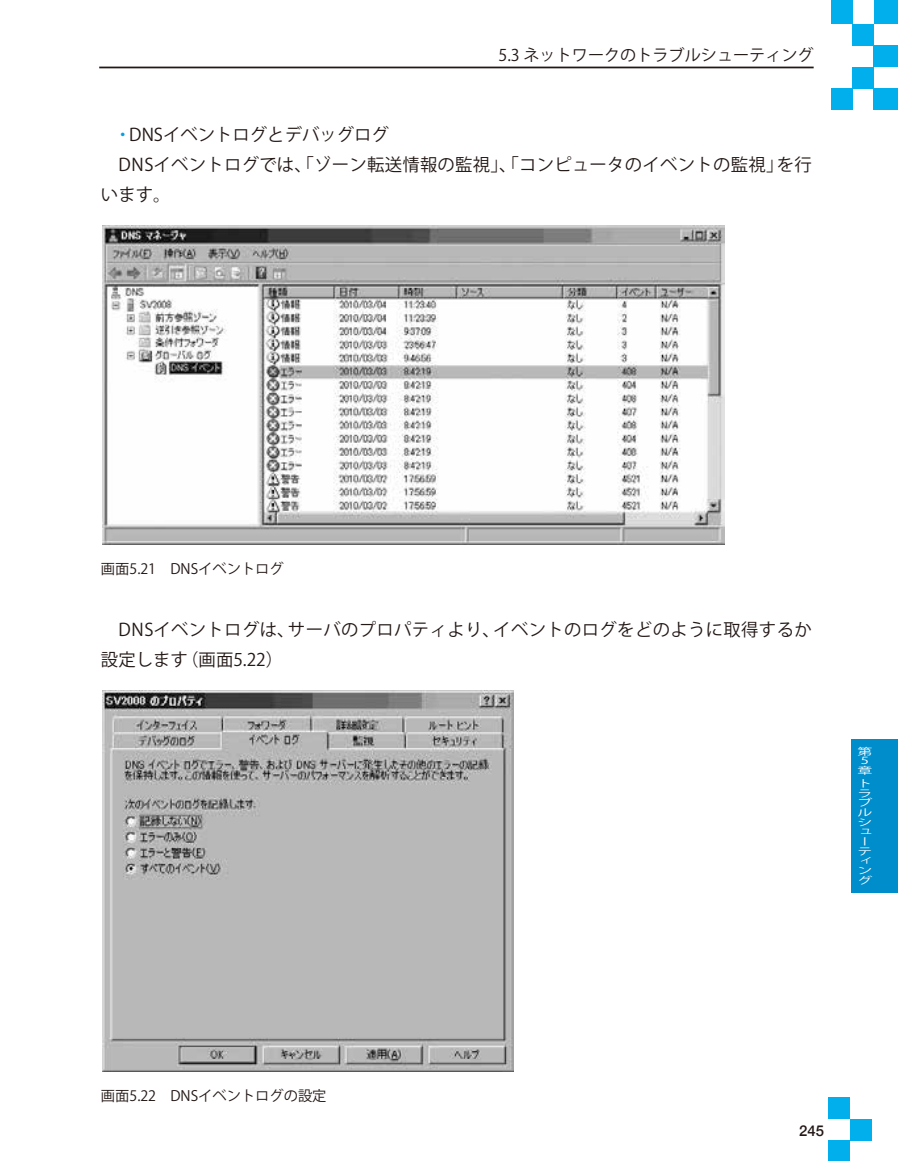
<style>
.page{position:relative;width:898px;height:1161px;background:#fff}
.page>*{position:absolute;margin:0;border:0;box-sizing:border-box;transform-origin:0 0}
.t1{font:17.32px/29.8px "Koz Go Pr 6 N";letter-spacing:.015em;color:#221815}
.t2{font:16.1px "Koz Go Pr 6 N";color:#221815}
.t3{font:500 14.88px "Helvetica Neue";color:#221815}
.t4{font:14.17px "Koz Go Pr 6 N";color:#221815}
.t5{font:9.62px/9.6px "Koz Go Pr 6 N";color:#fff;scale:1.54 1}
.s1{color:#00a0e9}
</style>
<div class="page">
<div style="left:873px;top:89px;width:25px;height:21px;background:#00afec"></div>
<div style="left:831px;top:89px;width:21px;height:21px;background:#00afec"></div>
<div style="left:852px;top:67px;width:21px;height:22px;background:#00afec"></div>
<div style="left:873px;top:46px;width:25px;height:21px;background:#00afec"></div>
<div style="left:852px;top:24px;width:22px;height:22px;background:#00afec"></div>
<div style="left:831px;top:0;width:21px;height:24px;background:#00afec"></div>
<div style="left:874px;top:0;width:24px;height:24px;background:#00afec"></div>
<div style="left:828px;top:1140px;width:22px;height:21px;background:#00afec"></div>
<div style="left:850px;top:1119px;width:22px;height:21px;background:#00afec"></div>
<div style="left:828px;top:1097px;width:22px;height:22px;background:#00afec"></div>
<hr style="left:99px;top:67px;width:715px;height:1px;background:#221815">
<div style="left:852px;top:739px;width:46px;height:154px;background:#008dcb"></div>
<img style="left:103px;top:225px;width:621px;height:320px">
<img style="left:103px;top:690px;width:410px;height:381px">
<p class="t2" style="left:498px;top:46px;width:317px">5.3 ネットワークのトラブルシューティング</p>
<p class="t1" style="left:114px;top:120px;width:276px"><span class="s1">・</span>DNSイベントログとデバッグログ</p>
<p class="t1" style="left:118px;top:150px;width:695px">DNSイベントログでは、「ゾーン転送情報の監視」、「コンピュータのイベントの監視」を行</p>
<p class="t1" style="left:101px;top:180px;width:71px">います。</p>
<p class="t4" style="left:101px;top:561px;width:184px">画面5.21　DNSイベントログ</p>
<p class="t1" style="left:101px;top:615px;width:712px;text-indent:18px">DNSイベントログは、サーバのプロパティより、イベントのログをどのように取得するか設定します（画面5.22）</p>
<p class="t5" style="left:857px;top:747px;width:11px;line-height:9.1px;text-align:center">第<br>5</p>
<p class="t5" style="left:857px;top:764px;width:11px;line-height:13px">章ト</p>
<p class="t5" style="left:857px;top:788px;width:11px">ラブルシューティング</p>
<p class="t4" style="left:101px;top:1087px;width:227px">画面5.22　DNSイベントログの設定</p>
<p class="t3" style="left:799px;top:1118px;width:26px">245</p>
</div>
